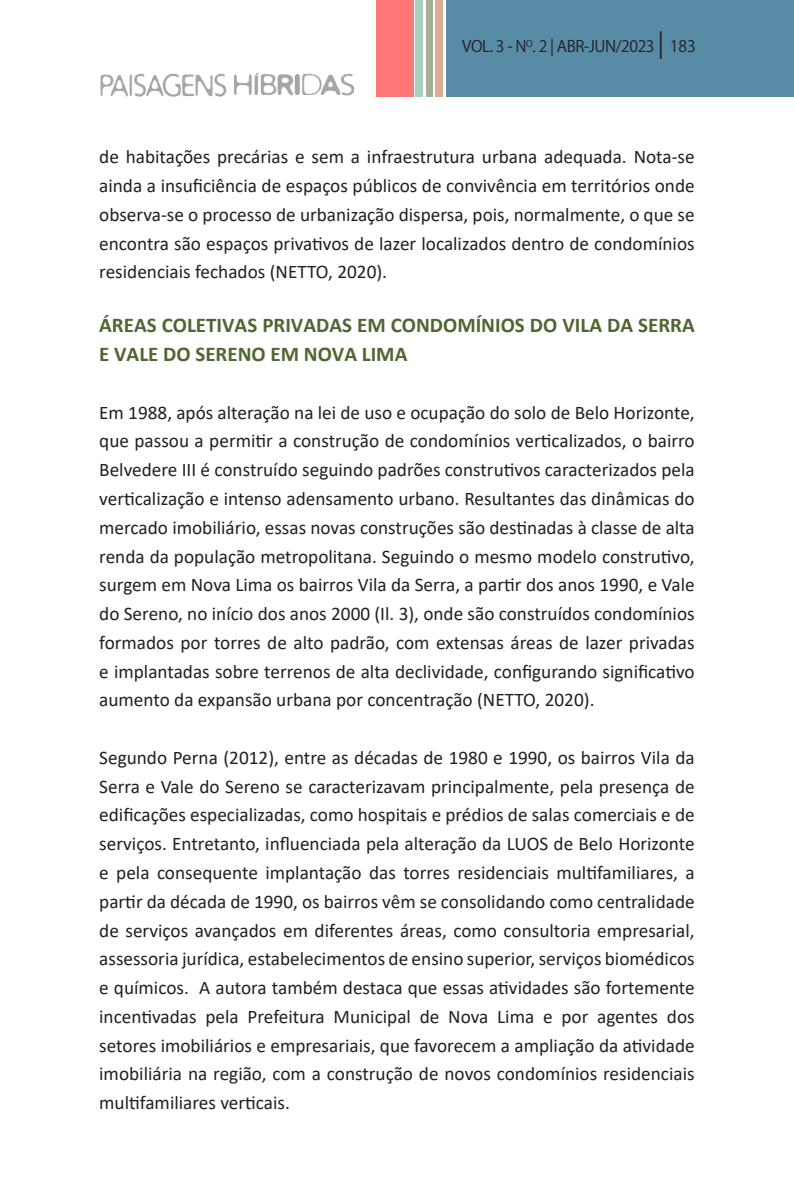
<style>
.page{position:relative;width:794px;height:1191px;background:#fff}
.page>*{position:absolute;margin:0;border:0;box-sizing:border-box;transform-origin:0 0}
.t1{font:700 21px/28.7px "Calibri";color:#516533}
.t2{font:19.25px/28.7px "Calibri";color:#231f20;text-align:justify}
.t3{font:15.75px "Koz Go Pr 6 N";letter-spacing:-.03em;color:#231f20}
.s1{font-size:24.5px}
</style>
<div class="page">
<div style="left:446px;top:0;width:348px;height:97px;background:#588ba6"></div>
<div style="left:416px;top:0;width:7px;height:97px;background:#a7d0bd"></div>
<div style="left:426px;top:0;width:6px;height:97px;background:#a6b099"></div>
<div style="left:435px;top:0;width:7px;height:97px;background:#dcab99"></div>
<div style="left:376px;top:0;width:37px;height:97px;background:#ff7676"></div>
<img style="left:100px;top:72px;width:254px;height:25px">
<p class="t3" style="left:462px;top:37px;width:235px">VOL. 3 - N<sup>O</sup>. 2 | ABR-JUN/2023 <span class="s1">|</span> 183</p>
<p class="t2" style="left:99px;top:142px;width:597px">de habitações precárias e sem a infraestrutura urbana adequada. Nota-se ainda a insuficiência de espaços públicos de convivência em territórios onde observa-se o processo de urbanização dispersa, pois, normalmente, o que se encontra são espaços privativos de lazer localizados dentro de condomínios residenciais fechados (NETTO, 2020).</p>
<p class="t1" style="left:99px;top:311px;width:597px">ÁREAS COLETIVAS PRIVADAS EM CONDOMÍNIOS DO VILA DA SERRA<br>E VALE DO SERENO EM NOVA LIMA</p>
<p class="t2" style="left:99px;top:397px;width:597px">Em 1988, após alteração na lei de uso e ocupação do solo de Belo Horizonte, que passou a permitir a construção de condomínios verticalizados, o bairro Belvedere III é construído seguindo padrões construtivos caracterizados pela verticalização e intenso adensamento urbano. Resultantes das dinâmicas do mercado imobiliário, essas novas construções são destinadas à classe de alta renda da população metropolitana. Seguindo o mesmo modelo construtivo, surgem em Nova Lima os bairros Vila da Serra, a partir dos anos 1990, e Vale do Sereno, no início dos anos 2000 (Il. 3), onde são construídos condomínios formados por torres de alto padrão, com extensas áreas de lazer privadas e implantadas sobre terrenos de alta declividade, configurando significativo aumento da expansão urbana por concentração (NETTO, 2020).</p>
<p class="t2" style="left:99px;top:742px;width:597px">Segundo Perna (2012), entre as décadas de 1980 e 1990, os bairros Vila da Serra e Vale do Sereno se caracterizavam principalmente, pela presença de edificações especializadas, como hospitais e prédios de salas comerciais e de serviços. Entretanto, influenciada pela alteração da LUOS de Belo Horizonte e pela consequente implantação das torres residenciais multifamiliares, a partir da década de 1990, os bairros vêm se consolidando como centralidade de serviços avançados em diferentes áreas, como consultoria empresarial, assessoria jurídica, estabelecimentos de ensino superior, serviços biomédicos e químicos. A autora também destaca que essas atividades são fortemente incentivadas pela Prefeitura Municipal de Nova Lima e por agentes dos setores imobiliários e empresariais, que favorecem a ampliação da atividade imobiliária na região, com a construção de novos condomínios residenciais multifamiliares verticais.</p>
</div>
